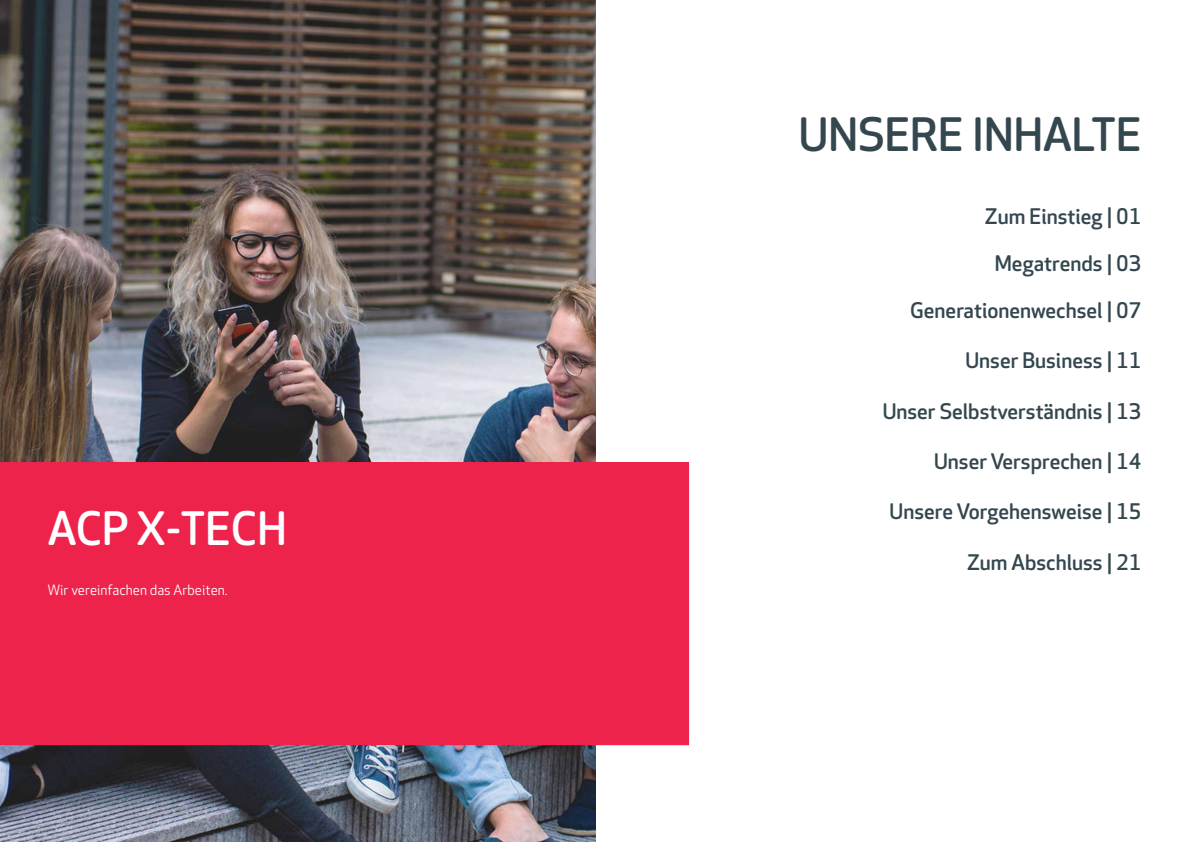
<style>
.page{position:relative;width:1191px;height:842px;background:#fff}
.page>*{position:absolute;margin:0;border:0;box-sizing:border-box;transform-origin:0 0}
.t1{font:500 45px "Apex Rounded";color:#34474f}
.t2{font:500 45px "Apex Rounded";color:#fff}
.t3{font:500 21px "Apex Rounded";color:#34474f}
.t4{font:14px "Apex Rounded";color:#fff}
</style>
<div class="page">
<img style="left:0;top:0;width:595px;height:842px">
<div style="left:0;top:462px;width:689px;height:283px;background:#ed234c"></div>
<h1 class="t2" style="left:48px;top:503px;width:240px">ACP X-TECH</h1>
<p class="t4" style="left:48px;top:582px;width:181px">Wir vereinfachen das Arbeiten.</p>
<h1 class="t1" style="left:799px;top:109px;width:344px">UNSERE INHALTE</h1>
<p class="t3" style="left:985px;top:205px;width:158px">Zum Einstieg | 01</p>
<p class="t3" style="left:994px;top:251px;width:148px">Megatrends | 03</p>
<p class="t3" style="left:910px;top:298px;width:233px">Generationenwechsel | 07</p>
<p class="t3" style="left:965px;top:349px;width:178px">Unser Business | 11</p>
<p class="t3" style="left:882px;top:399px;width:260px">Unser Selbstverständnis | 13</p>
<p class="t3" style="left:934px;top:449px;width:209px">Unser Versprechen | 14</p>
<p class="t3" style="left:889px;top:500px;width:253px">Unsere Vorgehensweise | 15</p>
<p class="t3" style="left:967px;top:550px;width:176px">Zum Abschluss | 21</p>
</div>
